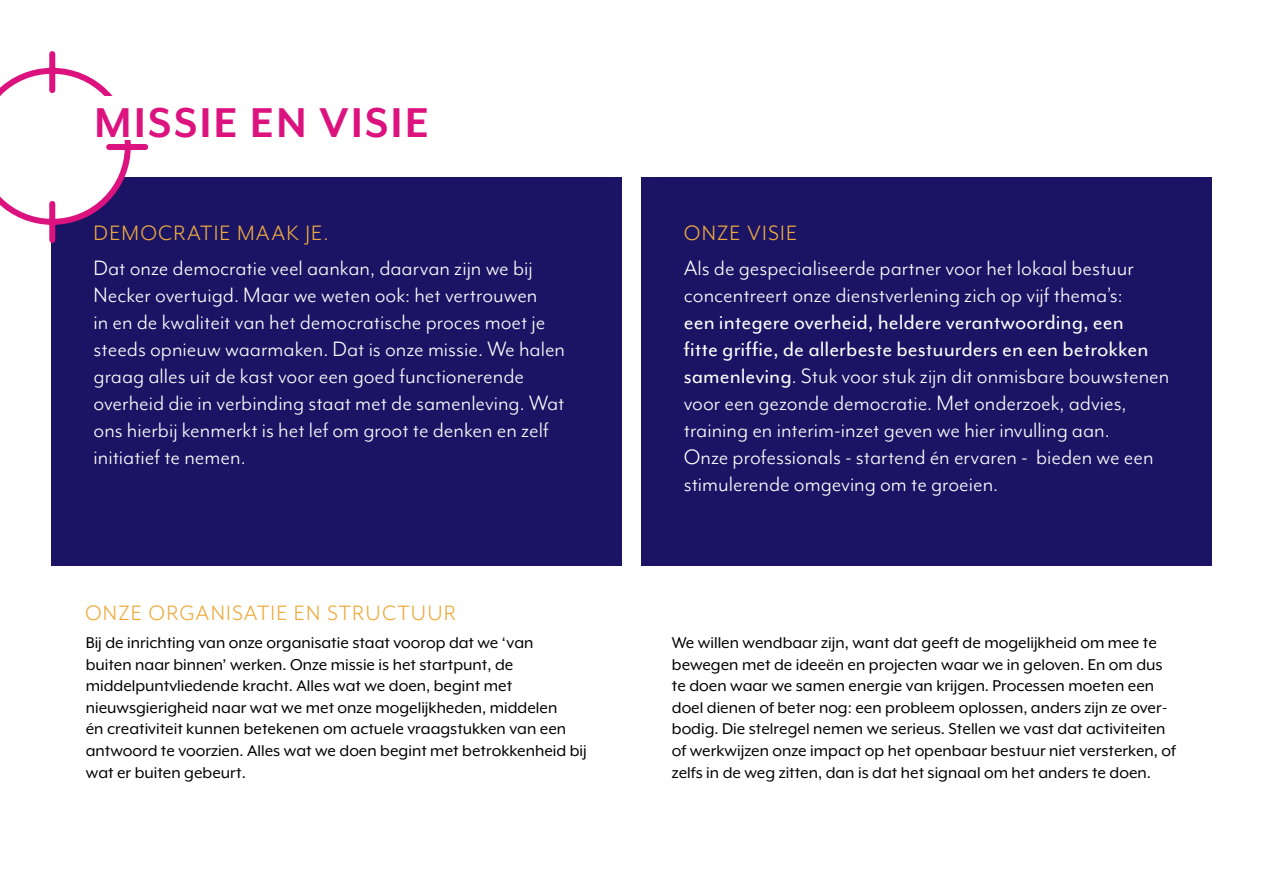
<style>
.page{position:relative;width:1263px;height:893px;background:#fff}
.page>*{position:absolute;margin:0;border:0;box-sizing:border-box;transform-origin:0 0}
.t1{font:700 48px "Mr Eaves Mod OT";letter-spacing:.04em;color:#dc127f}
.t2{font:24px/27px "Mr Eaves Mod OT";color:#fff}
.t3{font:24px "Mr Eaves Mod OT";letter-spacing:.05em;color:#edab3e}
.t4{font:18px/21.6px "Mr Eaves XL Mod OT";color:#000}
.s1{font-style:inherit}
</style>
<div class="page">
<div style="left:51px;top:177px;width:571px;height:389px;background:#1b1464"></div>
<div style="left:641px;top:177px;width:571px;height:389px;background:#1b1464"></div>
<svg style="left:0;top:51px;width:149px;height:192px"></svg>
<div style="left:94px;top:96px;width:362px;height:44px;background:#fff"></div>
<h1 class="t1" style="left:94px;top:95px;width:336px">MISSIE EN VISIE</h1>
<p class="t3" style="left:94px;top:220px;width:236px">DEMOCRATIE MAAK JE.</p>
<p class="t2" style="left:94px;top:255px;width:473px">Dat onze democratie veel aankan, daarvan zijn we bij Necker overtuigd. Maar we weten ook: het vertrouwen<br>in en de kwaliteit van het democratische proces moet je steeds opnieuw waarmaken. Dat is onze missie. We halen graag alles uit de kast voor een goed functionerende overheid die in verbinding staat met de samenleving. Wat ons hierbij kenmerkt is het lef om groot te denken en zelf initiatief te nemen.</p>
<p class="t3" style="left:85px;top:599px;width:373px">ONZE ORGANISATIE EN STRUCTUUR</p>
<p class="t3" style="left:684px;top:220px;width:115px">ONZE VISIE</p>
<p class="t2" style="left:684px;top:255px;width:452px">Als de gespecialiseerde partner voor het lokaal bestuur concentreert onze dienstverlening zich op vijf thema’s:</p>
<p class="t2" style="left:684px;top:309px;width:487px"><span class="s1">een integere overheid, heldere verantwoording, een<br>fitte griffie, de allerbeste bestuurders en een betrokken samenleving</span>. Stuk voor stuk zijn dit onmisbare bouwstenen voor een gezonde democratie. Met onderzoek, advies, training en interim-inzet geven we hier invulling aan.<br>Onze professionals - startend én ervaren - bieden we een stimulerende omgeving om te groeien.</p>
<p class="t4" style="left:86px;top:632px;width:503px">Bij de inrichting van onze organisatie staat voorop dat we ‘van<br>buiten naar binnen’ werken. Onze missie is het startpunt, de middelpuntvliedende kracht. Alles wat we doen, begint met nieuwsgierigheid naar wat we met onze mogelijkheden, middelen<br>én creativiteit kunnen betekenen om actuele vraagstukken van een antwoord te voorzien. Alles wat we doen begint met betrokkenheid bij wat er buiten gebeurt.</p>
<p class="t4" style="left:672px;top:632px;width:506px">We willen wendbaar zijn, want dat geeft de mogelijkheid om mee te bewegen met de ideeën en projecten waar we in geloven. En om dus te doen waar we samen energie van krijgen. Processen moeten een doel dienen of beter nog: een probleem oplossen, anders zijn ze over&shy;bodig. Die stelregel nemen we serieus. Stellen we vast dat activiteiten of werkwijzen onze impact op het openbaar bestuur niet versterken, of zelfs in de weg zitten, dan is dat het signaal om het anders te doen.</p>
</div>
